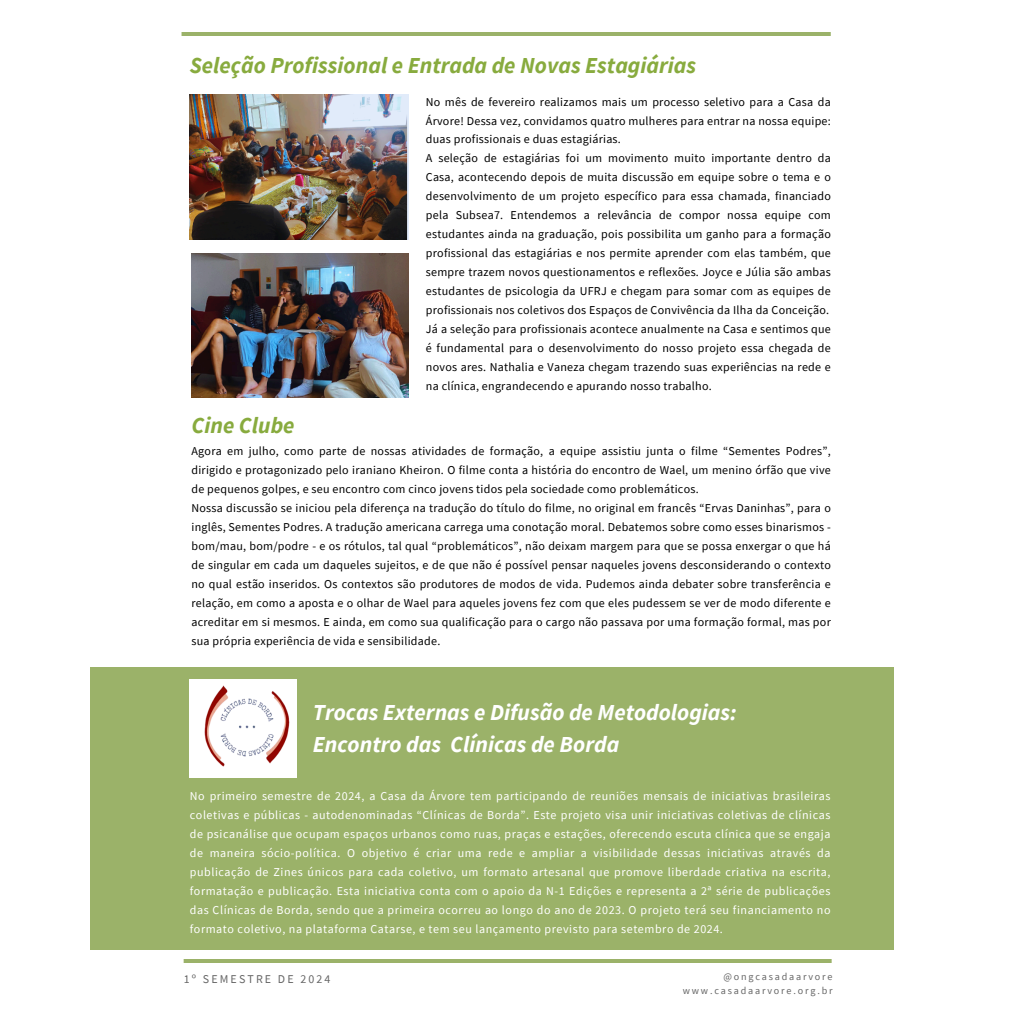
<style>
.page{position:relative;width:1013px;height:1013px;background:#fff}
.page>*{position:absolute;margin:0;border:0;box-sizing:border-box;transform-origin:0 0}
.t1{font:italic 700 22.88px/31.6px "Source Sans Pro";color:#fff}
.t2{font:italic 700 22.88px "Source Sans Pro";color:#88ab3e}
.t3{font:12px/19px "Source Sans Pro";letter-spacing:.02em;color:#000}
.t4{font:12px/19px "Source Sans Pro";letter-spacing:.045em;color:#fff;text-align:justify}
.t5{font:11.88px "Source Sans Pro";letter-spacing:.18em;color:#666}
.t6{font:10.12px/13.5px "Source Sans Pro";letter-spacing:.18em;color:#666;text-align:right}
</style>
<div class="page">
<img style="left:182px;top:33px;width:649px;height:2px">
<img style="left:190px;top:95px;width:218px;height:144px">
<img style="left:191px;top:253px;width:217px;height:144px">
<div style="left:90px;top:667px;width:803px;height:283px;background:#9bb269"></div>
<hr style="left:184px;top:959px;width:647px;height:3px;background:#9bb269">
<img style="left:190px;top:679px;width:107px;height:98px">
<h3 class="t2" style="left:190px;top:50px;width:508px">Seleção Profissional e Entrada de Novas Estagiárias</h3>
<p class="t3" style="left:426px;top:92px;width:406px">No mês de fevereiro realizamos mais um processo seletivo para a Casa da Árvore! Dessa vez, convidamos quatro mulheres para entrar na nossa equipe: duas profissionais e duas estagiárias.<br>A seleção de estagiárias foi um movimento muito importante dentro da Casa, acontecendo depois de muita discussão em equipe sobre o tema e o desenvolvimento de um projeto específico para essa chamada, financiado pela Subsea7. Entendemos a relevância de compor nossa equipe com estudantes ainda na graduação, pois possibilita um ganho para a formação profissional das estagiárias e nos permite aprender com elas também, que sempre trazem novos questionamentos e reflexões. Joyce e Júlia são ambas estudantes de psicologia da UFRJ e chegam para somar com as equipes de profissionais nos coletivos dos Espaços de Convivência da Ilha da Conceição.<br>Já a seleção para profissionais acontece anualmente na Casa e sentimos que é fundamental para o desenvolvimento do nosso projeto essa chegada de novos ares. Nathalia e Vaneza chegam trazendo suas experiências na rede e na clínica, engrandecendo e apurando nosso trabalho.</p>
<h3 class="t2" style="left:191px;top:410px;width:105px">Cine Clube</h3>
<h1 class="t3" style="left:191px;top:441px;width:641px">Agora em julho, como parte de nossas atividades de formação, a equipe assistiu junta o filme “Sementes Podres”, dirigido e protagonizado pelo iraniano Kheiron. O filme conta a história do encontro de Wael, um menino órfão que vive de pequenos golpes, e seu encontro com cinco jovens tidos pela sociedade como problemáticos.<br>Nossa discussão se iniciou pela diferença na tradução do título do filme, no original em francês “Ervas Daninhas”, para o inglês, Sementes Podres. A tradução americana carrega uma conotação moral. Debatemos sobre como esses binarismos - bom/mau, bom/podre - e os rótulos, tal qual “problemáticos”, não deixam margem para que se possa enxergar o que há de singular em cada um daqueles sujeitos, e de que não é possível pensar naqueles jovens desconsiderando o contexto no qual estão inseridos. Os contextos são produtores de modos de vida. Pudemos ainda debater sobre transferência e relação, em como a aposta e o olhar de Wael para aqueles jovens fez com que eles pudessem se ver de modo diferente e acreditar em si mesmos. E ainda, em como sua qualificação para o cargo não passava por uma formação formal, mas por sua própria experiência de vida e sensibilidade.</h1>
<p class="t1" style="left:313px;top:696px;width:425px">Trocas Externas e Difusão de Metodologias:<br>Encontro das Clínicas de Borda</p>
<p class="t4" style="left:190px;top:786px;width:642px">No primeiro semestre de 2024, a Casa da Árvore tem participando de reuniões mensais de iniciativas brasileiras coletivas e públicas - autodenominadas “Clínicas de Borda”. Este projeto visa unir iniciativas coletivas de clínicas de psicanálise que ocupam espaços urbanos como ruas, praças e estações, oferecendo escuta clínica que se engaja de maneira sócio-política. O objetivo é criar uma rede e ampliar a visibilidade dessas iniciativas através da publicação de Zines únicos para cada coletivo, um formato artesanal que promove liberdade criativa na escrita, formatação e publicação. Esta iniciativa conta com o apoio da N-1 Edições e representa a 2ª série de publicações das Clínicas de Borda, sendo que a primeira ocorreu ao longo do ano de 2023. O projeto terá seu financiamento no formato coletivo, na plataforma Catarse, e tem seu lançamento previsto para setembro de 2024.</p>
<p class="t5" style="left:184px;top:971px;width:148px">1º SEMESTRE DE 2024</p>
<h1 class="t6" style="left:682px;top:969px;width:151px">@ongcasadaarvore www.casadaarvore.org.br</h1>
</div>
